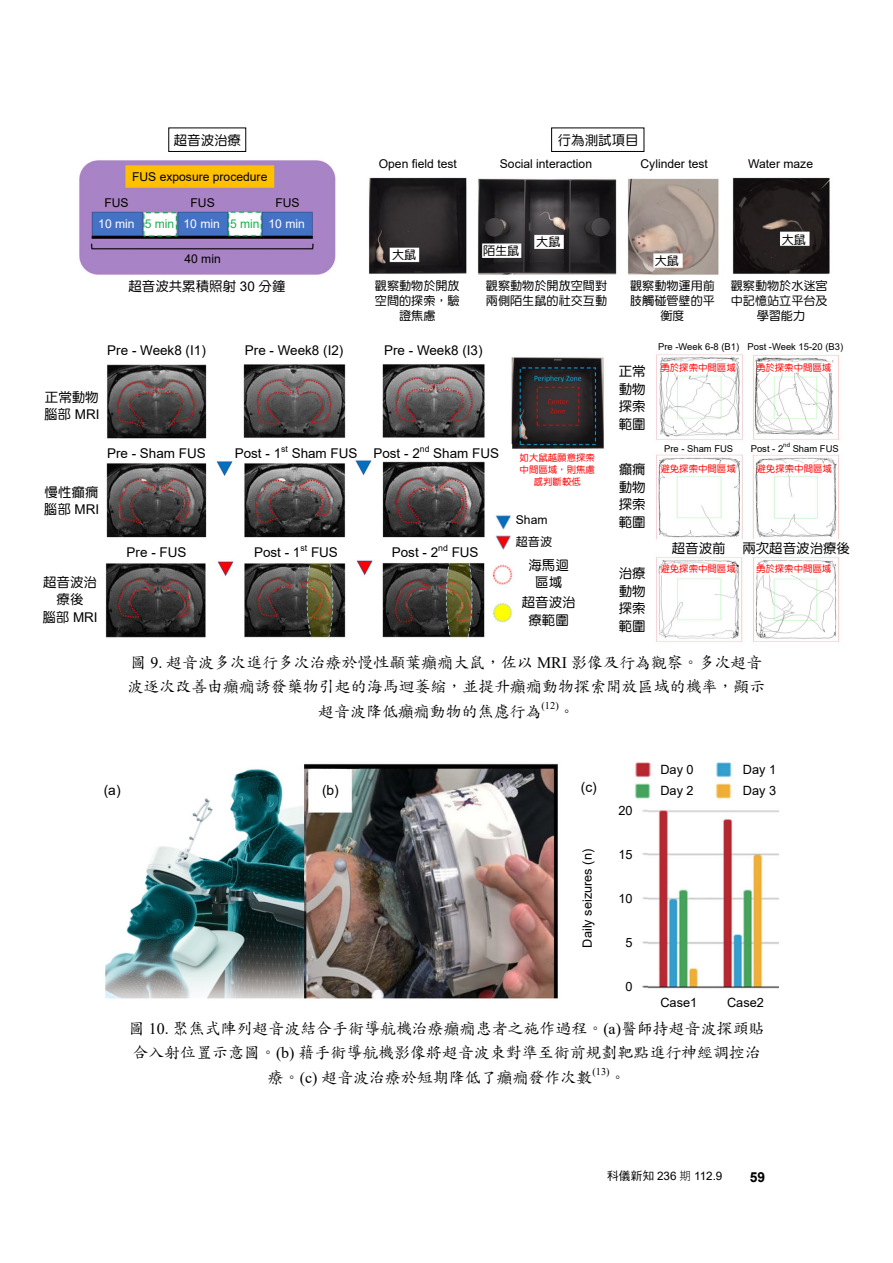
<style>
.page{position:relative;width:893px;height:1263px;background:#fff}
.page>*{position:absolute;margin:0;border:0;box-sizing:border-box;transform-origin:0 0}
.t1{font:15.9px "DF Kai Shu Std W5";color:#000}
.t2{font:13.8px "Arial";color:#000}
.t3{font:700 13.8px "Arial";color:#000}
.t4{font:13.5px "Arial";color:#000}
.t5{font:13.5px/17.5px "DF Yuan Std W5";color:#000;text-align:center}
.t6{font:12.75px/20.9px "Arial";color:#000}
.t7{font:12.15px "Arial";color:#000}
.t8{font:12.15px/14.9px "DF Yuan Std W5";color:#000;text-align:center}
.t9{font:12.15px "Arial";color:#fff}
.t10{font:11.7px "Arial";color:#000}
.t11{font:10.35px "Times New Roman";color:#000}
.t12{font:9.45px/12.1px "DF Yuan Std W5";color:#f00;text-align:center}
.t13{font:9.45px "Arial";color:#000}
.t14{font:8.7px "Arial";color:#000}
.t15{font:6.15px "Arial";color:#000}
.s1{color:#1bb151}
.s2{font-family:"Arial"}
.s3{font-family:"DF Yuan Std W5"}
.s4{font-family:"Times New Roman"}
.s5{font-family:"DF Hei Std W5"}
.s6{font-family:"DF Hei Std W3"}
</style>
<div class="page">
<img style="left:79px;top:133px;width:761px;height:509px">
<div style="left:168px;top:128px;width:78px;height:24px;border:1px solid #000"></div>
<div style="left:551px;top:128px;width:93px;height:24px;border:1px solid #000"></div>
<img style="left:105px;top:761px;width:675px;height:238px">
<p class="t5" style="left:174px;top:131px;width:69px">超音波治療</p>
<p class="t5" style="left:558px;top:131px;width:82px">行為測試項目</p>
<p class="t7" style="left:132px;top:168px;width:137px">FUS exposure procedure</p>
<p class="t7" style="left:379px;top:156px;width:80px">Open field test</p>
<p class="t7" style="left:500px;top:156px;width:94px">Social interaction</p>
<p class="t7" style="left:641px;top:156px;width:69px">Cylinder test</p>
<p class="t7" style="left:748px;top:156px;width:66px">Water maze</p>
<p class="t7" style="left:104px;top:194px;width:26px">FUS</p>
<p class="t7" style="left:191px;top:194px;width:26px">FUS</p>
<p class="t7" style="left:275px;top:194px;width:26px">FUS</p>
<p class="t9" style="left:98px;top:216px;width:208px">10 min <span class="s1">5 min</span> 10 min <span class="s1">5 min</span> 10 min</p>
<p class="t7" style="left:184px;top:250px;width:38px">40 min</p>
<p class="t5" style="left:128px;top:277px;width:159px">超音波共累積照射 <span class="s2">30</span> 分鐘</p>
<p class="t4" style="left:107px;top:341px;width:100px">Pre - Week8 (I1)</p>
<p class="t5" style="left:45px;top:388px;width:55px">正常動物</p>
<p class="t4" style="left:44px;top:405px;width:57px"><span class="s3">腦部</span> MRI</p>
<p class="t4" style="left:245px;top:341px;width:100px">Pre - Week8 (I2)</p>
<p class="t8" style="left:392px;top:247px;width:26px">大鼠</p>
<p class="t8" style="left:375px;top:278px;width:86px">觀察動物於開放空間的探索，驗證焦慮</p>
<p class="t8" style="left:483px;top:243px;width:38px">陌生鼠</p>
<p class="t8" style="left:536px;top:234px;width:26px">大鼠</p>
<p class="t8" style="left:655px;top:253px;width:26px">大鼠</p>
<p class="t8" style="left:782px;top:232px;width:26px">大鼠</p>
<p class="t8" style="left:486px;top:278px;width:123px;text-align:left">觀察動物於開放空間對兩側陌生鼠的社交互動</p>
<p class="t8" style="left:731px;top:278px;width:98px">觀察動物於水迷宮中記憶站立平台及學習能力</p>
<p class="t8" style="left:630px;top:278px;width:86px">觀察動物運用前肢觸碰管壁的平衡度</p>
<p class="t4" style="left:384px;top:341px;width:100px">Pre - Week8 (I3)</p>
<p class="t5" style="left:619px;top:362px;width:28px;text-align:justify">正常動物探索範圍</p>
<p class="t13" style="left:658px;top:340px;width:82px">Pre -Week 6-8 (B1)</p>
<p class="t13" style="left:747px;top:340px;width:97px">Post -Week 15-20 (B3)</p>
<p class="t12" style="left:660px;top:361px;width:77px">勇於探索中間區域</p>
<p class="t12" style="left:756px;top:361px;width:77px">勇於探索中間區域</p>
<p class="t5" style="left:45px;top:483px;width:55px">慢性癲癇</p>
<p class="t4" style="left:44px;top:500px;width:57px"><span class="s3">腦部</span> MRI</p>
<p class="t5" style="left:43px;top:573px;width:55px">超音波治療後</p>
<p class="t4" style="left:42px;top:608px;width:57px"><span class="s3">腦部</span> MRI</p>
<p class="t4" style="left:107px;top:444px;width:100px">Pre - Sham FUS</p>
<p class="t4" style="left:127px;top:543px;width:61px">Pre - FUS</p>
<p class="t4" style="left:235px;top:444px;width:48px">Post - 1</p>
<p class="t14" style="left:281px;top:442px;width:8px">st</p>
<p class="t4" style="left:292px;top:444px;width:67px">Sham FUS</p>
<p class="t4" style="left:373px;top:444px;width:48px">Post - 2</p>
<p class="t14" style="left:420px;top:442px;width:11px">nd</p>
<p class="t4" style="left:433px;top:444px;width:67px">Sham FUS</p>
<p class="t4" style="left:254px;top:543px;width:48px">Post - 1</p>
<p class="t14" style="left:300px;top:542px;width:8px">st</p>
<p class="t4" style="left:311px;top:543px;width:28px">FUS</p>
<p class="t4" style="left:392px;top:543px;width:48px">Post - 2</p>
<p class="t14" style="left:438px;top:542px;width:11px">nd</p>
<p class="t4" style="left:452px;top:543px;width:28px">FUS</p>
<p class="t12" style="left:520px;top:451px;width:77px">如大鼠越願意探索中間區域，則焦慮感判斷較低</p>
<p class="t7" style="left:516px;top:512px;width:33px">Sham</p>
<p class="t8" style="left:516px;top:534px;width:38px">超音波</p>
<p class="t5" style="left:528px;top:556px;width:42px">海馬迴區域</p>
<p class="t5" style="left:522px;top:593px;width:55px">超音波治療範圍</p>
<p class="t5" style="left:619px;top:460px;width:28px;text-align:justify">癲癇動物探索範圍</p>
<p class="t5" style="left:619px;top:564px;width:28px;text-align:justify">治療動物探索範圍</p>
<p class="t13" style="left:664px;top:442px;width:71px">Pre - Sham FUS</p>
<p class="t13" style="left:751px;top:442px;width:34px">Post - 2</p>
<p class="t15" style="left:783px;top:441px;width:8px">nd</p>
<p class="t13" style="left:793px;top:442px;width:48px">Sham FUS</p>
<p class="t12" style="left:660px;top:463px;width:77px">避免探索中間區域</p>
<p class="t12" style="left:756px;top:463px;width:77px">避免探索中間區域</p>
<p class="t5" style="left:672px;top:539px;width:180px">超音波前 兩次超音波治療後</p>
<p class="t12" style="left:660px;top:563px;width:77px">避免探索中間區域</p>
<p class="t12" style="left:756px;top:563px;width:77px">勇於探索中間區域</p>
<p class="t1" style="left:130px;top:653px;width:634px">圖 <span class="s4">9.</span> 超音波多次進行多次治療於慢性顳葉癲癇大鼠，佐以 <span class="s4">MRI</span> 影像及行為觀察。多次超音</p>
<p class="t1" style="left:128px;top:678px;width:639px">波逐次改善由癲癇誘發藥物引起的海馬迴萎縮，並提升癲癇動物探索開放區域的機率，顯示</p>
<p class="t1" style="left:318px;top:702px;width:225px">超音波降低癲癇動物的焦慮行為</p>
<p class="t11" style="left:541px;top:698px;width:19px">(12)</p>
<p class="t1" style="left:559px;top:702px;width:17px">。</p>
<p class="t2" style="left:104px;top:780px;width:18px">(a)</p>
<p class="t2" style="left:322px;top:780px;width:18px">(b)</p>
<p class="t2" style="left:581px;top:778px;width:18px">(c)</p>
<p class="t6" style="left:577px;top:947px;width:100px;rotate:-90deg">Daily seizures (n)</p>
<p class="t6" style="left:618px;top:800px;width:16px">20</p>
<p class="t6" style="left:618px;top:844px;width:16px">15</p>
<p class="t6" style="left:618px;top:888px;width:16px">10</p>
<p class="t6" style="left:626px;top:932px;width:9px">5</p>
<p class="t6" style="left:626px;top:976px;width:9px">0</p>
<p class="t6" style="left:660px;top:759px;width:35px">Day 0<br>Day 2</p>
<p class="t6" style="left:743px;top:759px;width:35px">Day 1<br>Day 3</p>
<p class="t6" style="left:660px;top:992px;width:38px">Case1</p>
<p class="t6" style="left:727px;top:992px;width:38px">Case2</p>
<p class="t1" style="left:129px;top:1019px;width:637px">圖 <span class="s4">10.</span> 聚焦式陣列超音波結合手術導航機治療癲癇患者之施作過程。<span class="s4">(a)</span>醫師持超音波探頭貼</p>
<p class="t1" style="left:132px;top:1044px;width:630px">合入射位置示意圖。<span class="s4">(b)</span> 藉手術導航機影像將超音波束對準至術前規劃靶點進行神經調控治</p>
<p class="t1" style="left:268px;top:1068px;width:326px">療。<span class="s4">(c)</span> 超音波治療於短期降低了癲癇發作次數</p>
<p class="t11" style="left:592px;top:1064px;width:19px">(13)</p>
<p class="t1" style="left:610px;top:1068px;width:17px">。</p>
<p class="t10" style="left:607px;top:1168px;width:117px"><span class="s5">科儀新知</span> 236 <span class="s6">期</span> 112.9</p>
<p class="t3" style="left:750px;top:1167px;width:17px">59</p>
</div>
